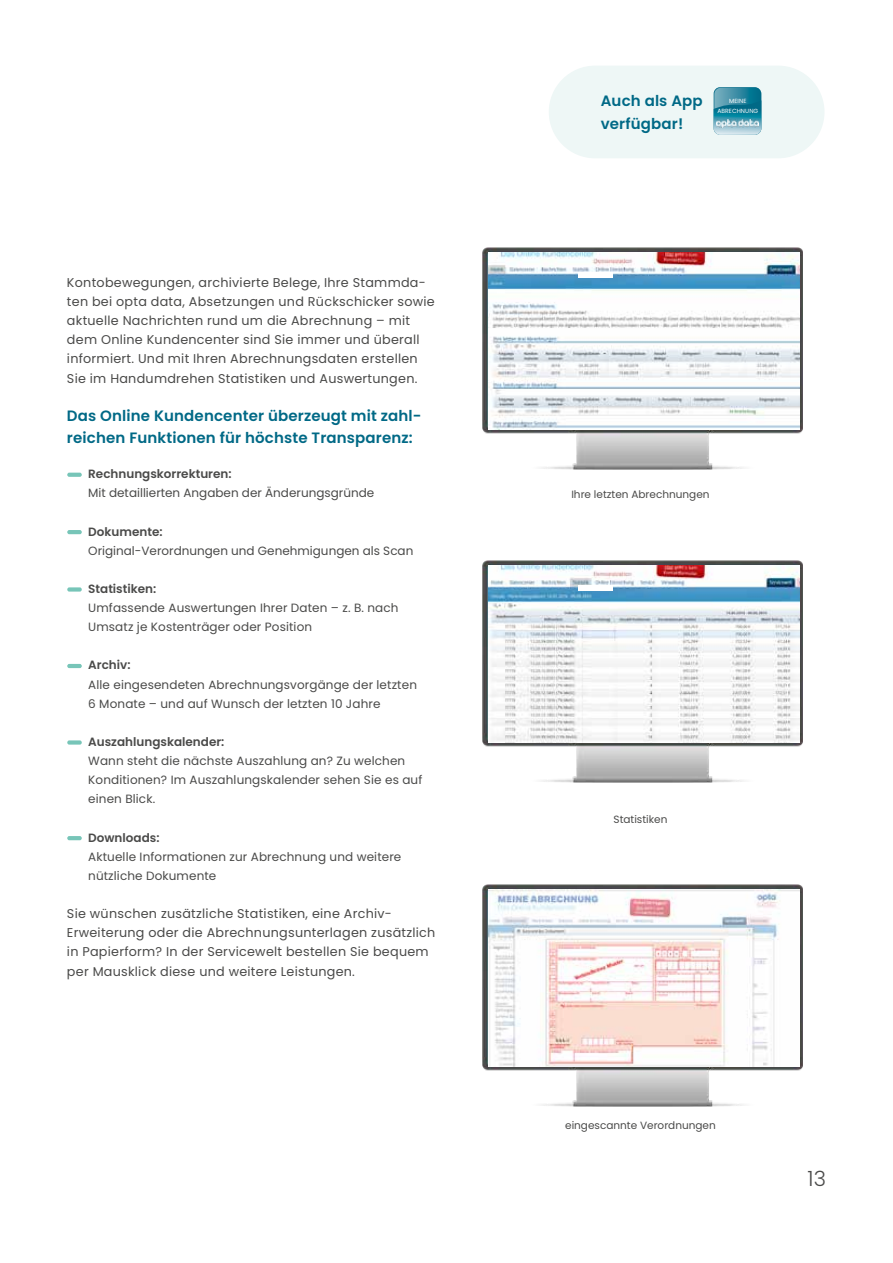
<style>
.page{position:relative;width:893px;height:1263px;background:#fff}
.page>*{position:absolute;margin:0;border:0;box-sizing:border-box;transform-origin:0 0}
.t1{font:64.5px "Battle Station";color:#77c5b8;scale:.93 1}
.t2{font:300 21px "Poppins";color:#4a4a49}
.t3{font:600 15px/22.5px "Poppins";letter-spacing:.01em;color:#006986}
.t4{font:12.75px/19.2px "Poppins";letter-spacing:.02em;color:#4a4a49}
.t5{font:12px/19.2px "Poppins";letter-spacing:.01em;color:#4a4a49}
.t6{font:600 12px "Poppins";color:#4a4a49}
.t7{font:10.5px "Poppins";color:#4a4a49}
.t8{font:6px/10.1px "Poppins";letter-spacing:.01em;color:#fff;text-align:center}
</style>
<div class="page">
<div style="left:549px;top:66px;width:275px;height:92px;background:#eef7f6;border-radius:46px"></div>
<img style="left:483px;top:884px;width:320px;height:223px">
<img style="left:483px;top:560px;width:320px;height:223px">
<img style="left:483px;top:247px;width:320px;height:223px">
<img style="left:488px;top:890px;width:311px;height:177px">
<img style="left:488px;top:253px;width:311px;height:176px">
<div style="left:578px;top:272px;width:34px;height:6px;background:#fff"></div>
<img style="left:488px;top:566px;width:311px;height:176px">
<div style="left:578px;top:585px;width:34px;height:6px;background:#fff"></div>
<svg style="left:714px;top:87px;width:47px;height:48px"></svg>
<div style="left:714px;top:88px;width:47px;height:47px;background:linear-gradient(to right,#80b1c1,#006887);border-radius:6px"></div>
<svg style="left:714px;top:100px;width:47px;height:35px"></svg>
<img style="left:717px;top:120px;width:41px;height:7px">
<p class="t4" style="left:67px;top:273px;width:369px">Kontobewegungen, archivierte Belege, Ihre Stammda&shy;ten bei opta data, Absetzungen und Rückschicker sowie aktuelle Nachrichten rund um die Abrechnung – mit dem Online Kundencenter sind Sie immer und überall informiert. Und mit Ihren Abrechnungsdaten erstellen Sie im Handumdrehen Statistiken und Auswertungen.</p>
<p class="t3" style="left:67px;top:404px;width:356px">Das Online Kundencenter überzeugt mit zahl&shy;reichen Funktionen für höchste Transparenz:</p>
<h1 class="t1" style="left:67px;top:443px;width:20px">–</h1>
<p class="t6" style="left:88px;top:467px;width:145px">Rechnungskorrekturen:</p>
<p class="t5" style="left:88px;top:484px;width:287px">Mit detaillierten Angaben der Änderungsgründe</p>
<h1 class="t1" style="left:67px;top:501px;width:20px">–</h1>
<p class="t6" style="left:88px;top:524px;width:76px">Dokumente:</p>
<p class="t5" style="left:88px;top:541px;width:327px">Original-Verordnungen und Genehmigungen als Scan</p>
<h1 class="t1" style="left:67px;top:558px;width:20px">–</h1>
<p class="t6" style="left:88px;top:582px;width:70px">Statistiken:</p>
<p class="t5" style="left:88px;top:598px;width:312px">Umfassende Auswertungen Ihrer Daten – z. B. nach<br>Umsatz je Kostenträger oder Position</p>
<h1 class="t1" style="left:67px;top:635px;width:20px">–</h1>
<p class="t6" style="left:88px;top:658px;width:44px">Archiv:</p>
<p class="t5" style="left:88px;top:675px;width:330px">Alle eingesendeten Abrechnungsvorgänge der letzten<br>6 Monate – und auf Wunsch der letzten 10 Jahre</p>
<h1 class="t1" style="left:67px;top:711px;width:20px">–</h1>
<p class="t6" style="left:88px;top:735px;width:138px">Auszahlungskalender:</p>
<p class="t5" style="left:88px;top:751px;width:336px">Wann steht die nächste Auszahlung an? Zu welchen<br>Konditionen? Im Auszahlungskalender sehen Sie es auf einen Blick.</p>
<h1 class="t1" style="left:67px;top:807px;width:20px">–</h1>
<p class="t6" style="left:88px;top:830px;width:73px">Downloads:</p>
<p class="t5" style="left:88px;top:847px;width:315px">Aktuelle Informationen zur Abrechnung und weitere nützliche Dokumente</p>
<p class="t4" style="left:67px;top:904px;width:370px">Sie wünschen zusätzliche Statistiken, eine Archiv-Erweiterung oder die Abrechnungsunterlagen zusätzlich in Papierform? In der Servicewelt bestellen Sie bequem per Mausklick diese und weitere Leistungen.</p>
<p class="t3" style="left:601px;top:90px;width:103px">Auch als App verfügbar!</p>
<p class="t8" style="left:717px;top:96px;width:42px">MEINE<br>ABRECHNUNG</p>
<p class="t7" style="left:571px;top:488px;width:140px">Ihre letzten Abrechnungen</p>
<p class="t7" style="left:613px;top:813px;width:56px">Statistiken</p>
<p class="t7" style="left:565px;top:1119px;width:152px">eingescannte Verordnungen</p>
<h2 class="t2" style="left:807px;top:1166px;width:20px">13</h2>
</div>
